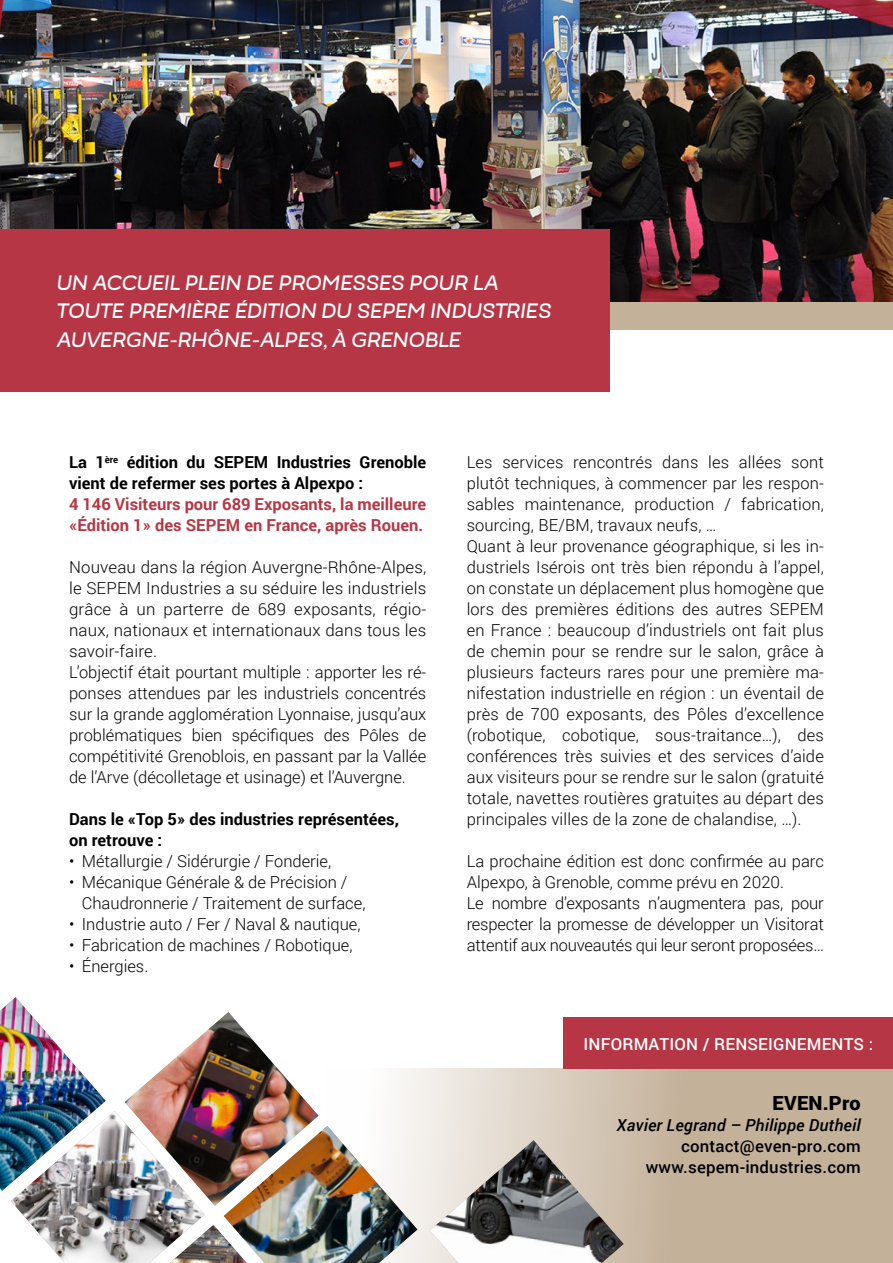
<style>
.page{position:relative;width:893px;height:1263px;background:#fff}
.page>*{position:absolute;margin:0;border:0;box-sizing:border-box;transform-origin:0 0}
.t1{font:italic 500 24px/28.8px "Modernica";letter-spacing:.01em;color:#fff}
.t2{font:900 19.5px "Roboto";letter-spacing:.01em;color:#000}
.t3{font:300 16.5px/21px "Roboto";letter-spacing:.01em;color:#000}
.t4{font:300 16.5px/21px "Roboto";letter-spacing:-.01em;color:#000}
.t5{font:700 16.5px/21px "Roboto";color:#000}
.t6{font:700 16.5px/21px "Roboto";color:#b73645}
.t7{font:500 16.5px/21px "Roboto";letter-spacing:.01em;color:#000;text-align:right}
.t8{font:italic 500 16.5px "Roboto";letter-spacing:.01em;color:#000}
.t9{font:500 16.5px "Roboto";letter-spacing:.01em;color:#fff}
</style>
<div class="page">
<svg style="left:417px;top:1068px;width:476px;height:195px;background:#ccbba8"></svg>
<div style="left:0;top:290px;width:893px;height:40px;background:#c4b19a"></div>
<img style="left:0;top:0;width:893px;height:302px">
<div style="left:0;top:230px;width:609px;height:162px;background:#b73645"></div>
<img style="left:430px;top:1140px;width:194px;height:123px">
<img style="left:0;top:997px;width:417px;height:266px">
<img style="left:170px;top:1225px;width:77px;height:38px">
<div style="left:563px;top:1017px;width:330px;height:51px;background:#b73645"></div>
<h1 class="t1" style="left:57px;top:269px;width:496px">UN ACCUEIL PLEIN DE PROMESSES POUR LA<br>TOUTE PREMIÈRE ÉDITION DU SEPEM INDUSTRIES<br>AUVERGNE-RHÔNE-ALPES, À GRENOBLE</h1>
<p class="t5" style="left:69px;top:451px;width:359px">La 1<sup>ère</sup> édition du SEPEM Industries Grenoble vient de refermer ses portes à Alpexpo :</p>
<p class="t6" style="left:69px;top:493px;width:359px">4 146 Visiteurs pour 689 Exposants, la meilleure «Édition 1» des SEPEM en France, après Rouen.</p>
<p class="t3" style="left:69px;top:556px;width:359px">Nouveau dans la région Auvergne-Rhône-Alpes, le SEPEM Industries a su séduire les industriels grâce à un parterre de 689 exposants, régio&shy;naux, nationaux et internationaux dans tous les savoir-faire.<br>L’objectif était pourtant multiple : apporter les ré&shy;ponses attendues par les industriels concentrés sur la grande agglomération Lyonnaise, jusqu’aux problématiques bien spécifiques des Pôles de compétitivité Grenoblois, en passant par la Vallée de l’Arve (décolletage et usinage) et l’Auvergne.</p>
<p class="t5" style="left:69px;top:808px;width:331px">Dans le «Top 5» des industries représentées, on retrouve :</p>
<p class="t3" style="left:69px;top:850px;width:264px">• Métallurgie / Sidérurgie / Fonderie,</p>
<p class="t3" style="left:82px;top:871px;width:285px;text-indent:-13px">• Mécanique Générale &amp; de Précision /<br>Chaudronnerie / Traitement de surface,</p>
<p class="t3" style="left:69px;top:913px;width:293px">• Industrie auto / Fer / Naval &amp; nautique,</p>
<p class="t3" style="left:69px;top:934px;width:285px">• Fabrication de machines / Robotique,</p>
<p class="t3" style="left:69px;top:955px;width:81px">• Énergies.</p>
<p class="t3" style="left:467px;top:451px;width:359px">Les services rencontrés dans les allées sont plutôt techniques, à commencer par les respon&shy;sables maintenance, production / fabrication, sourcing, BE/BM, travaux neufs, …<br>Quant à leur provenance géographique, si les in&shy;dustriels Isérois ont très bien répondu à l’appel, on constate un déplacement plus homogène que lors des premières éditions des autres SEPEM en France : beaucoup d’industriels ont fait plus de chemin pour se rendre sur le salon, grâce à plusieurs facteurs rares pour une première ma&shy;nifestation industrielle en région : un éventail de près de 700 exposants, des Pôles d’excellence (robotique, cobotique, sous-traitance…), des conférences très suivies et des services d’aide aux visiteurs pour se rendre sur le salon (gratuité totale, navettes routières gratuites au départ des principales villes de la zone de chalandise, …).</p>
<p class="t4" style="left:467px;top:850px;width:359px">La prochaine édition est donc confirmée au parc Alpexpo, à Grenoble, comme prévu en 2020.<br>Le nombre d’exposants n’augmentera pas, pour respecter la promesse de développer un Visitorat attentif aux nouveautés qui leur seront proposées…</p>
<p class="t9" style="left:584px;top:1032px;width:291px">INFORMATION / RENSEIGNEMENTS :</p>
<p class="t2" style="left:773px;top:1089px;width:90px">EVEN.Pro</p>
<p class="t8" style="left:617px;top:1114px;width:246px">Xavier Legrand – Philippe Dutheil</p>
<p class="t7" style="left:646px;top:1135px;width:216px">contact@even-pro.com www.sepem-industries.com</p>
</div>
